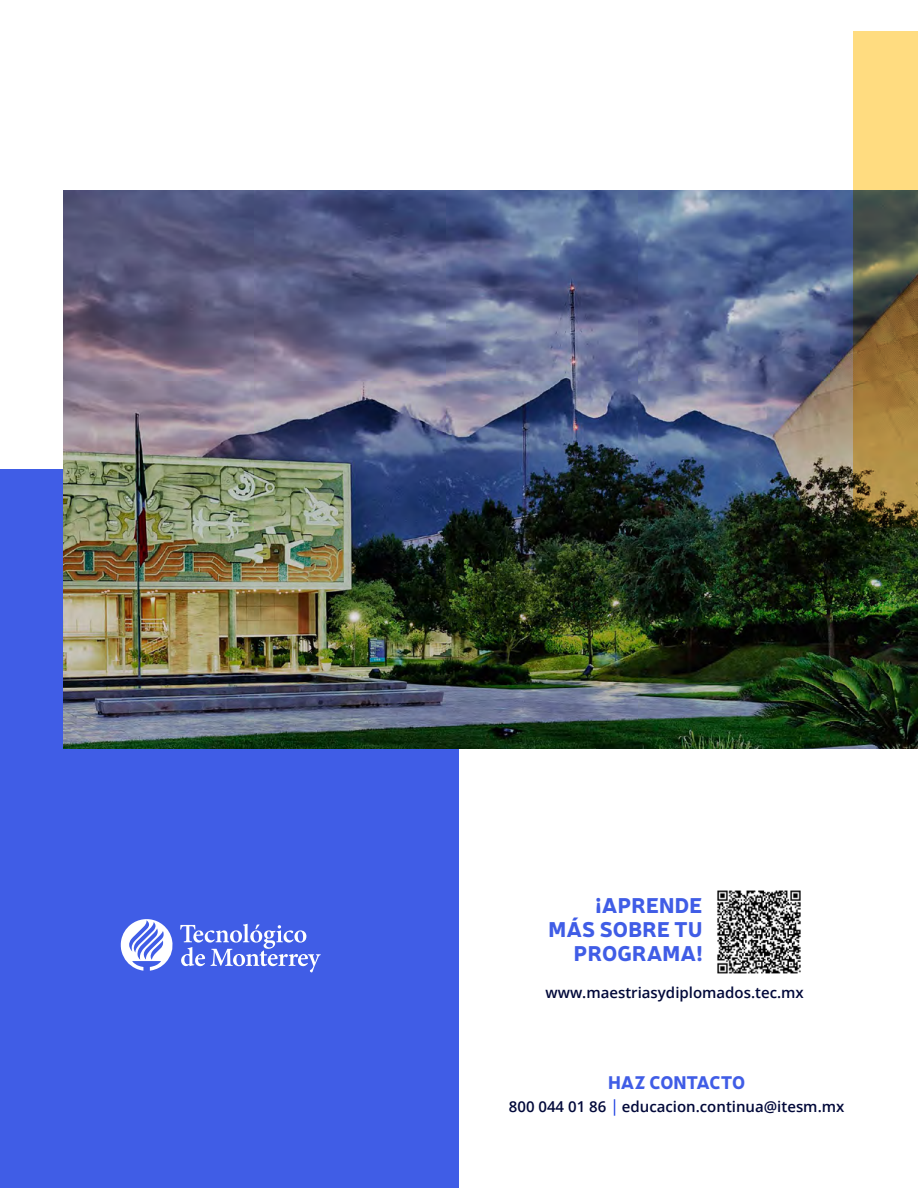
<style>
.page{position:relative;width:918px;height:1188px;background:#fff}
.page>*{position:absolute;margin:0;border:0;box-sizing:border-box;transform-origin:0 0}
.t1{font:900 21px/24px "Neris";letter-spacing:.01em;color:#405de6;text-align:right}
.t2{font:900 18px "Neris";color:#405de6}
.t3{font:600 15px "Open Sans";color:#000839}
</style>
<div class="page">
<div style="left:0;top:470px;width:459px;height:718px;background:#405de6"></div>
<img style="left:64px;top:191px;width:854px;height:557px">
<svg style="left:121px;top:919px;width:52px;height:52px"></svg>
<svg style="left:180px;top:924px;width:141px;height:48px"></svg>
<svg style="left:853px;top:32px;width:65px;height:495px;background:#a58d52"></svg>
<img style="left:717px;top:890px;width:84px;height:84px">
<svg style="left:614px;top:1099px;width:1px;height:17px"></svg>
<h1 class="t1" style="left:548px;top:892px;width:156px">¡APRENDE<br>MÁS SOBRE TU<br>PROGRAMA!</h1>
<p class="t3" style="left:546px;top:982px;width:260px">www.maestriasydiplomados.tec.mx</p>
<p class="t2" style="left:608px;top:1069px;width:139px">HAZ CONTACTO</p>
<p class="t3" style="left:509px;top:1097px;width:337px">800 044 01 86 educacion.continua@itesm.mx</p>
</div>
